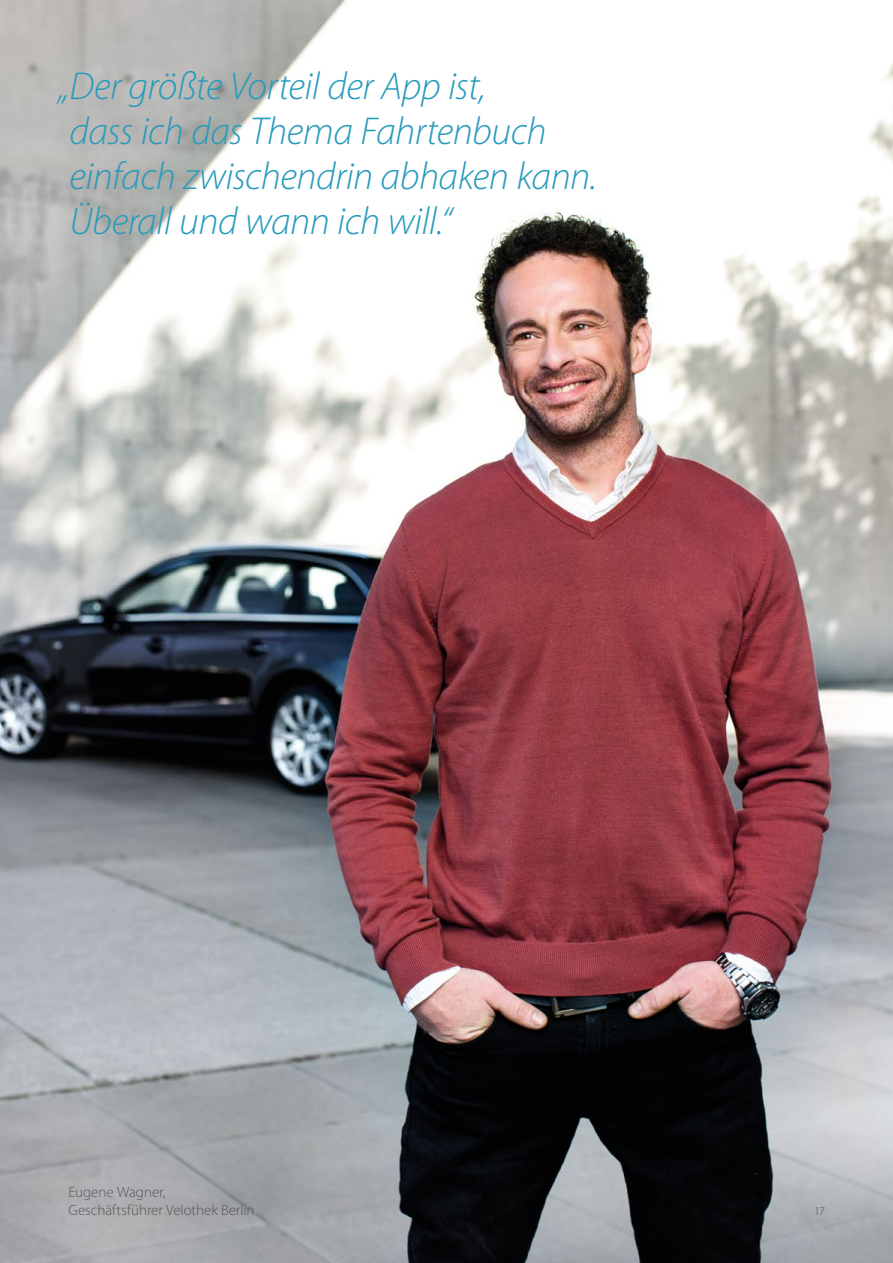
<style>
.page{position:relative;width:893px;height:1263px;background:#fff}
.page>*{position:absolute;margin:0;border:0;box-sizing:border-box;transform-origin:0 0}
.t1{font:italic 300 39px/45px "Myriad Pro";letter-spacing:-.015em;color:#289bbc}
.t2{font:300 15px/18px "Myriad Pro";letter-spacing:-.005em;color:#575756}
.t3{font:300 12px "Myriad Pro";color:#575756}
</style>
<div class="page">
<img style="left:1px;top:0;width:892px;height:1262px">
<p class="t1" style="left:59px;top:63px;width:540px">„Der größte Vorteil der App ist,<br>dass ich das Thema Fahrtenbuch einfach zwischendrin abhaken kann.<br>Überall und wann ich will.“</p>
<p class="t2" style="left:69px;top:1183px;width:187px">Eugene Wagner,<br>Geschäftsführer Velothek Berlin</p>
<p class="t3" style="left:814px;top:1204px;width:12px">17</p>
</div>
